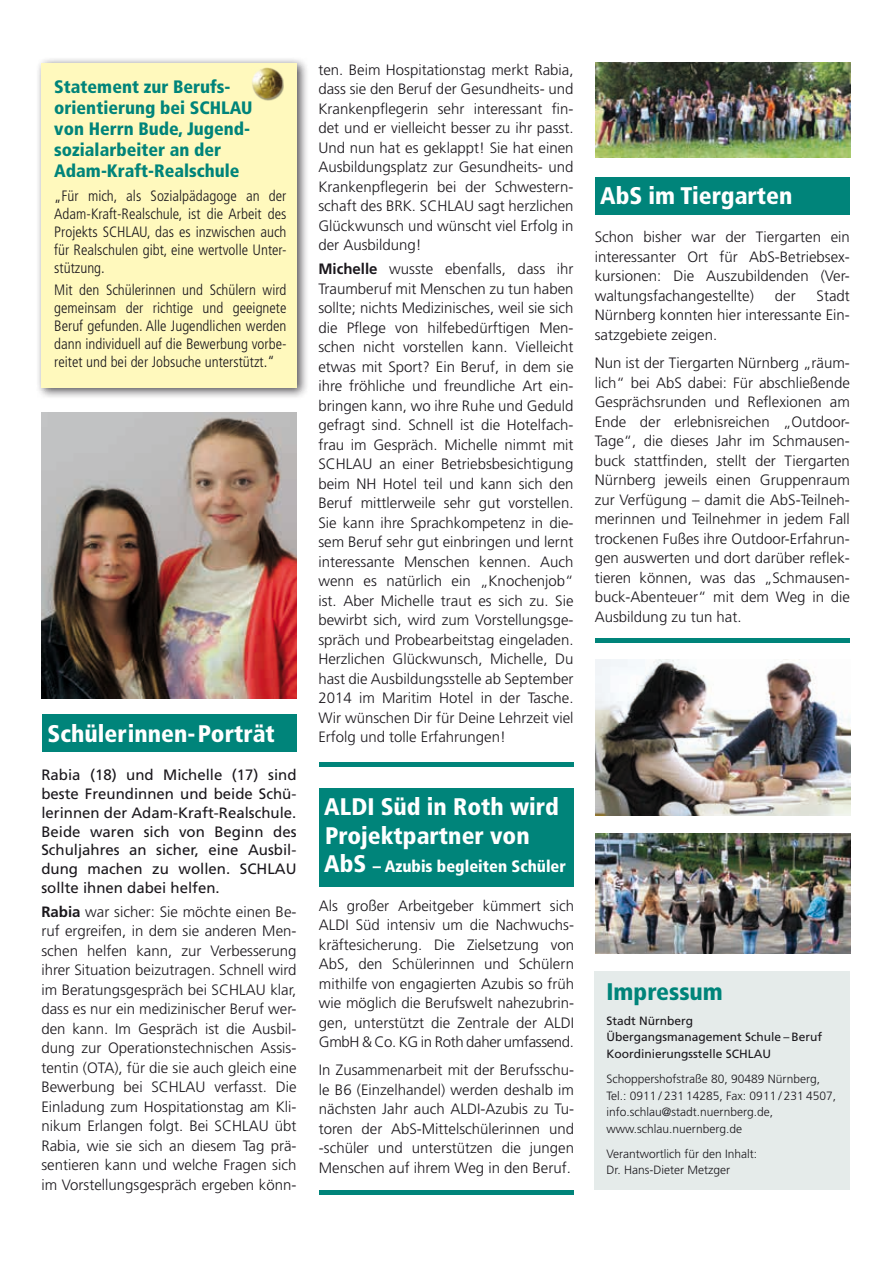
<style>
.page{position:relative;width:893px;height:1263px;background:#fff}
.page>*{position:absolute;margin:0;border:0;box-sizing:border-box;transform-origin:0 0}
.t1{font:900 condensed 24px/28.8px "Frutiger";color:#fff}
.t2{font:900 condensed 24px "Frutiger";color:#00847a}
.t3{font:900 condensed 18px/21px "Frutiger";color:#00847a}
.t4{font:900 condensed 16.5px "Frutiger";color:#fff}
.t5{font:300 15px/19.5px "Frutiger";color:#1a171c;text-align:justify}
.t6{font:300 condensed 15px/18px "Frutiger";color:#1a171c;text-align:justify}
.t7{font:15px/18.8px "Frutiger";color:#1a171c;text-align:justify}
.t8{font:300 12px/16.5px "Frutiger";color:#1a171c}
.t9{font:12px/16.5px "Frutiger";color:#1a171c}
.s1{font-weight:700}
.s2{font-size:24px}
</style>
<div class="page">
<div style="left:42px;top:714px;width:254px;height:38px;background:#00847a"></div>
<div style="left:595px;top:972px;width:255px;height:218px;background:#e5ebea"></div>
<div style="left:36px;top:57px;width:273px;height:343px;background:#1a171c;opacity:.75"></div>
<div style="left:42px;top:63px;width:255px;height:325px;background:#fff9bd"></div>
<div style="left:252px;top:69px;width:32px;height:32px;background:#1a171c;opacity:.5"></div>
<img style="left:252px;top:67px;width:30px;height:32px">
<div style="left:595px;top:177px;width:254px;height:38px;background:#00847a"></div>
<hr style="left:595px;top:639px;width:255px;height:4px;background:#00847a">
<img style="left:42px;top:412px;width:255px;height:286px">
<hr style="left:319px;top:763px;width:255px;height:4px;background:#00847a">
<div style="left:319px;top:788px;width:255px;height:99px;background:#00847a"></div>
<div style="left:319px;top:1190px;width:255px;height:5px;background:#00847a"></div>
<img style="left:595px;top:63px;width:255px;height:95px">
<img style="left:595px;top:834px;width:255px;height:119px">
<img style="left:595px;top:660px;width:255px;height:156px">
<p class="t5" style="left:318px;top:60px;width:257px">ten. Beim Hospitationstag merkt Rabia, dass sie den Beruf der Gesundheits- und Krankenpflegerin sehr interessant fin&shy;det und er vielleicht besser zu ihr passt.<br>Und nun hat es geklappt! Sie hat einen Ausbildungsplatz zur Gesundheits- und Krankenpflegerin bei der Schwestern&shy;schaft des BRK. SCHLAU sagt herzlichen Glückwunsch und wünscht viel Erfolg in der Ausbildung!</p>
<p class="t5" style="left:318px;top:259px;width:257px"><span class="s1">Michelle</span> wusste ebenfalls, dass ihr Traumberuf mit Menschen zu tun haben sollte; nichts Medizinisches, weil sie sich die Pflege von hilfebedürftigen Men&shy;schen nicht vorstellen kann. Vielleicht etwas mit Sport? Ein Beruf, in dem sie ihre fröhliche und freundliche Art ein&shy;bringen kann, wo ihre Ruhe und Geduld gefragt sind. Schnell ist die Hotelfach&shy;frau im Gespräch. Michelle nimmt mit SCHLAU an einer Betriebsbesichtigung beim NH Hotel teil und kann sich den Beruf mittlerweile sehr gut vorstellen.<br>Sie kann ihre Sprachkompetenz in die&shy;sem Beruf sehr gut einbringen und lernt interessante Menschen kennen. Auch wenn es natürlich ein „Knochenjob“ ist. Aber Michelle traut es sich zu. Sie bewirbt sich, wird zum Vorstellungsge&shy;spräch und Probearbeitstag eingeladen.<br>Herzlichen Glückwunsch, Michelle, Du hast die Ausbildungsstelle ab September 2014 im Maritim Hotel in der Tasche.<br>Wir wünschen Dir für Deine Lehrzeit viel</p>
<p class="t3" style="left:54px;top:76px;width:200px">Statement zur Berufs&shy;orientierung bei SCHLAU von Herrn Bude, Jugend&shy;sozialarbeiter an der<br>Adam-Kraft-Realschule</p>
<p class="t6" style="left:54px;top:187px;width:234px">„Für mich, als Sozialpädagoge an der Adam-Kraft-Realschule, ist die Arbeit des Projekts SCHLAU, das es inzwischen auch für Realschulen gibt, eine wertvolle Unter&shy;stützung.</p>
<p class="t6" style="left:54px;top:281px;width:234px">Mit den Schülerinnen und Schülern wird gemeinsam der richtige und geeignete Beruf gefunden. Alle Jugendlichen werden dann individuell auf die Bewerbung vorbe&shy;reitet und bei der Jobsuche unterstützt.“</p>
<h1 class="t1" style="left:48px;top:719px;width:229px">Schülerinnen-Porträt</h1>
<p class="t5" style="left:318px;top:727px;width:189px">Erfolg und tolle Erfahrungen!</p>
<p class="t7" style="left:41px;top:765px;width:257px">Rabia (18) und Michelle (17) sind beste Freundinnen und beide Schü&shy;lerinnen der Adam-Kraft-Realschule.<br>Beide waren sich von Beginn des Schuljahres an sicher, eine Ausbil&shy;dung machen zu wollen. SCHLAU sollte ihnen dabei helfen.</p>
<p class="t5" style="left:41px;top:901px;width:257px"><span class="s1">Rabia</span> war sicher: Sie möchte einen Be&shy;ruf ergreifen, in dem sie anderen Men&shy;schen helfen kann, zur Verbesserung ihrer Situation beizutragen. Schnell wird im Beratungsgespräch bei SCHLAU klar, dass es nur ein medizinischer Beruf wer&shy;den kann. Im Gespräch ist die Ausbil&shy;dung zur Operationstechnischen Assis&shy;tentin (OTA), für die sie auch gleich eine Bewerbung bei SCHLAU verfasst. Die Einladung zum Hospitationstag am Kli&shy;nikum Erlangen folgt. Bei SCHLAU übt Rabia, wie sie sich an diesem Tag prä&shy;sentieren kann und welche Fragen sich im Vorstellungsgespräch ergeben könn-</p>
<h1 class="t1" style="left:324px;top:792px;width:236px">ALDI Süd in Roth wird<br>Projektpartner von</h1>
<p class="t4" style="left:324px;top:857px;width:243px"><span class="s2">AbS</span> – Azubis begleiten Schüler</p>
<p class="t5" style="left:319px;top:896px;width:257px">Als großer Arbeitgeber kümmert sich ALDI Süd intensiv um die Nachwuchs&shy;kräftesicherung. Die Zielsetzung von AbS, den Schülerinnen und Schülern mithilfe von engagierten Azubis so früh wie möglich die Berufswelt nahezubrin&shy;gen, unterstützt die Zentrale der ALDI GmbH &amp; Co. KG in Roth daher umfassend.</p>
<p class="t5" style="left:319px;top:1060px;width:257px">In Zusammenarbeit mit der Berufsschu&shy;le B6 (Einzelhandel) werden deshalb im nächsten Jahr auch ALDI-Azubis zu Tu&shy;toren der AbS-Mittelschülerinnen und -schüler und unterstützen die jungen Menschen auf ihrem Weg in den Beruf.</p>
<h1 class="t1" style="left:600px;top:181px;width:194px">AbS im Tiergarten</h1>
<p class="t5" style="left:595px;top:227px;width:257px">Schon bisher war der Tiergarten ein interessanter Ort für AbS-Betriebsex&shy;kursionen: Die Auszubildenden (Ver&shy;waltungsfachangestellte)</p>
<p class="t5" style="left:595px;top:286px;width:257px;text-indent:222px">Stadt Nürnberg konnten hier interessante Ein&shy;satzgebiete zeigen.</p>
<p class="t5" style="left:595px;top:353px;width:257px">Nun ist der Tiergarten Nürnberg „räum&shy;lich“ bei AbS dabei: Für abschließende Gesprächsrunden und Reflexionen am Ende der erlebnisreichen „Outdoor-Tage“, die dieses Jahr im Schmausen&shy;buck stattfinden, stellt der Tiergarten Nürnberg jeweils einen Gruppenraum zur Verfügung – damit die AbS-Teilneh&shy;merinnen und Teilnehmer in jedem Fall trockenen Fußes ihre Outdoor-Erfahrun&shy;gen auswerten und dort darüber reflek&shy;tieren können, was das „Schmausen&shy;buck-Abenteuer“ mit dem Weg in die Ausbildung zu tun hat.</p>
<p class="t5" style="left:775px;top:286px;width:22px">der</p>
<h1 class="t2" style="left:606px;top:977px;width:118px">Impressum</h1>
<p class="t9" style="left:606px;top:1012px;width:217px">Stadt Nürnberg<br>Übergangsmanagement Schule – Beruf<br>Koordinierungsstelle SCHLAU</p>
<p class="t8" style="left:606px;top:1070px;width:231px">Schoppershofstraße 80, 90489 Nürnberg, Tel.: 0911 / 231 14285, Fax: 0911 / 231 4507, info.schlau@stadt.nuernberg.de, www.schlau.nuernberg.de</p>
<p class="t8" style="left:606px;top:1145px;width:152px">Verantwortlich für den Inhalt:<br>Dr. Hans-Dieter Metzger</p>
</div>
